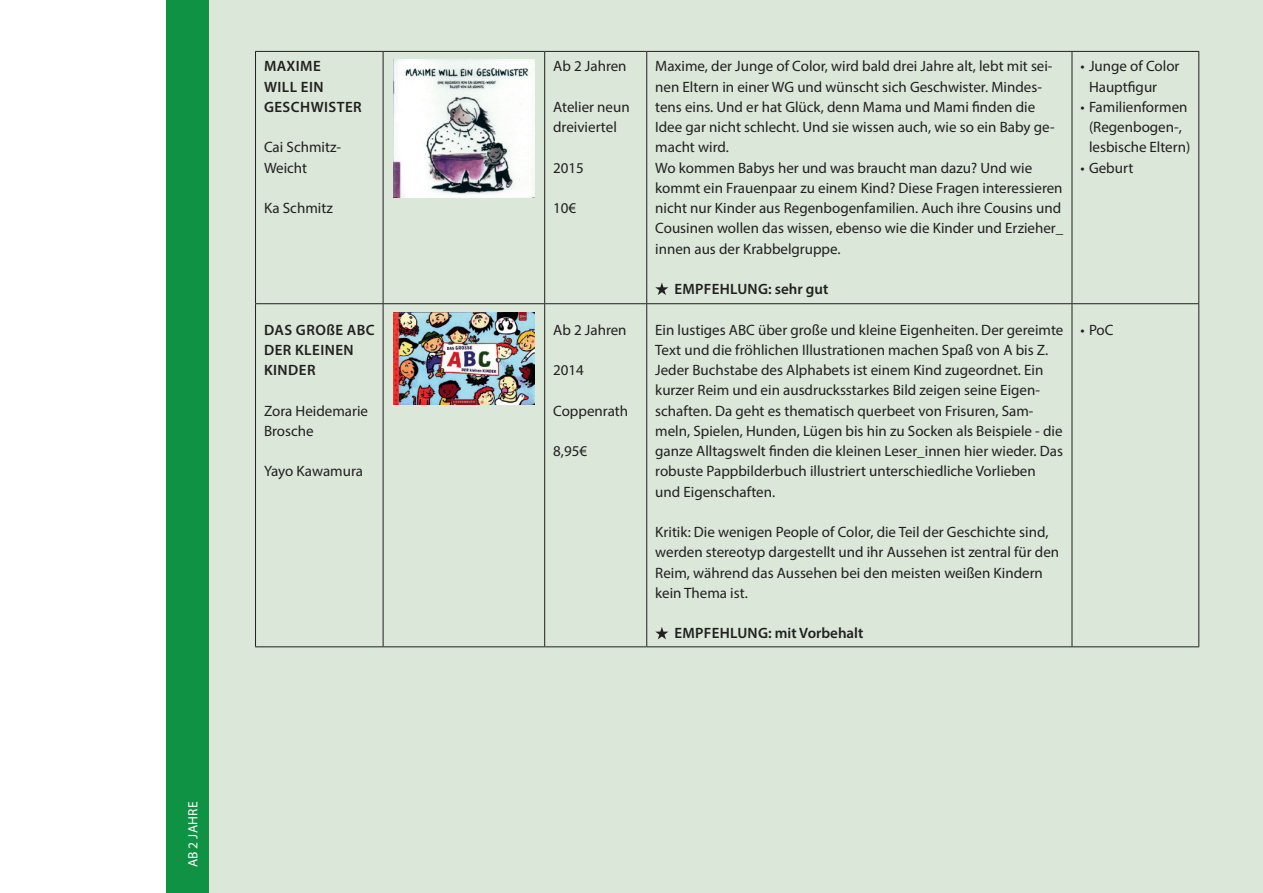
<style>
.page{position:relative;width:1263px;height:893px;background:#fff}
.page>*{position:absolute;margin:0;border:0;box-sizing:border-box;transform-origin:0 0}
.t1{font:15px/20.2px "Myriad Pro";color:#231f20}
.t2{font:600 15px/20.2px "Myriad Pro";letter-spacing:.03em;color:#231f20}
.t3{font:600 15px "Myriad Pro";letter-spacing:.01em;color:#231f20}
.t4{font:13.5px "Myriad Pro";color:#fff}
</style>
<div class="page">
<div style="left:208px;top:0;width:1055px;height:893px;background:#dae7d9"></div>
<hr style="left:255px;top:51px;width:128px;height:1px;background:#231f20">
<hr style="left:255px;top:52px;width:1px;height:251px;background:#231f20">
<hr style="left:383px;top:51px;width:162px;height:1px;background:#231f20">
<hr style="left:383px;top:52px;width:1px;height:251px;background:#231f20">
<hr style="left:545px;top:51px;width:102px;height:1px;background:#231f20">
<hr style="left:544px;top:52px;width:1px;height:251px;background:#231f20">
<hr style="left:647px;top:51px;width:425px;height:1px;background:#231f20">
<hr style="left:646px;top:52px;width:1px;height:251px;background:#231f20">
<hr style="left:1072px;top:51px;width:127px;height:1px;background:#231f20">
<hr style="left:1071px;top:52px;width:1px;height:251px;background:#231f20">
<hr style="left:1198px;top:52px;width:1px;height:251px;background:#231f20">
<hr style="left:255px;top:303px;width:128px;height:1px;background:#231f20">
<hr style="left:255px;top:304px;width:1px;height:342px;background:#231f20">
<hr style="left:383px;top:303px;width:162px;height:1px;background:#231f20">
<hr style="left:383px;top:304px;width:1px;height:342px;background:#231f20">
<hr style="left:545px;top:303px;width:102px;height:1px;background:#231f20">
<hr style="left:544px;top:304px;width:1px;height:342px;background:#231f20">
<hr style="left:647px;top:303px;width:425px;height:1px;background:#231f20">
<hr style="left:646px;top:304px;width:1px;height:342px;background:#231f20">
<hr style="left:1072px;top:303px;width:127px;height:1px;background:#231f20">
<hr style="left:1071px;top:304px;width:1px;height:342px;background:#231f20">
<hr style="left:1198px;top:304px;width:1px;height:342px;background:#231f20">
<hr style="left:255px;top:646px;width:128px;height:1px;background:#231f20">
<hr style="left:383px;top:646px;width:162px;height:1px;background:#231f20">
<hr style="left:545px;top:646px;width:102px;height:1px;background:#231f20">
<hr style="left:647px;top:646px;width:425px;height:1px;background:#231f20">
<hr style="left:1072px;top:646px;width:127px;height:1px;background:#231f20">
<img style="left:394px;top:60px;width:140px;height:138px">
<svg style="left:655px;top:282px;width:13px;height:13px"></svg>
<img style="left:394px;top:312px;width:140px;height:92px">
<svg style="left:655px;top:627px;width:13px;height:12px"></svg>
<div style="left:166px;top:0;width:42px;height:893px;background:#0f9244"></div>
<p class="t2" style="left:264px;top:56px;width:99px">MAXIME<br>WILL EIN<br>GESCHWISTER</p>
<p class="t1" style="left:264px;top:137px;width:79px">Cai Schmitz-<br>Weicht</p>
<p class="t1" style="left:264px;top:198px;width:70px">Ka Schmitz</p>
<p class="t2" style="left:264px;top:319px;width:93px">DAS GROSE ABC<br>DER KLEINEN<br>KINDER</p>
<p class="t1" style="left:264px;top:400px;width:106px">Zora Heidemarie<br>Brosche</p>
<p class="t1" style="left:264px;top:461px;width:101px">Yayo Kawamura</p>
<p class="t4" style="left:185px;top:867px;width:66px;rotate:-90deg">ab 2 Jahre</p>
<p class="t1" style="left:553px;top:56px;width:75px">Ab 2 Jahren</p>
<p class="t1" style="left:553px;top:96px;width:78px">Atelier neun dreiviertel</p>
<p class="t1" style="left:553px;top:157px;width:32px">2015</p>
<p class="t1" style="left:553px;top:198px;width:25px">10€</p>
<p class="t1" style="left:553px;top:319px;width:75px">Ab 2 Jahren</p>
<p class="t1" style="left:553px;top:360px;width:32px">2014</p>
<p class="t1" style="left:553px;top:400px;width:76px">Coppenrath</p>
<p class="t1" style="left:553px;top:441px;width:35px">8,95€</p>
<p class="t1" style="left:655px;top:56px;width:410px">Maxime, der Junge of Color, wird bald drei Jahre alt, lebt mit sei&shy;nen Eltern in einer WG und wünscht sich Geschwister. Mindes&shy;tens eins. Und er hat Glück, denn Mama und Mami finden die Idee gar nicht schlecht. Und sie wissen auch, wie so ein Baby ge&shy;macht wird.<br>Wo kommen Babys her und was braucht man dazu? Und wie kommt ein Frauenpaar zu einem Kind? Diese Fragen interessieren nicht nur Kinder aus Regenbogenfamilien. Auch ihre Cousins und Cousinen wollen das wissen, ebenso wie die Kinder und Erzieher_ innen aus der Krabbelgruppe.</p>
<p class="t2" style="left:673px;top:278px;width:157px">EMPFEHLUNG: SEHR GUT</p>
<p class="t1" style="left:655px;top:319px;width:410px">Ein lustiges ABC über große und kleine Eigenheiten. Der gereimte Text und die fröhlichen Illustrationen machen Spaß von A bis Z.<br>Jeder Buchstabe des Alphabets ist einem Kind zugeordnet. Ein kurzer Reim und ein ausdrucksstarkes Bild zeigen seine Eigen&shy;schaften. Da geht es thematisch querbeet von Frisuren, Sam&shy;meln, Spielen, Hunden, Lügen bis hin zu Socken als Beispiele - die ganze Alltagswelt finden die kleinen Leser_innen hier wieder. Das robuste Pappbilderbuch illustriert unterschiedliche Vorlieben und Eigenschaften.</p>
<p class="t1" style="left:655px;top:522px;width:405px">Kritik: Die wenigen People of Color, die Teil der Geschichte sind, werden stereotyp dargestellt und ihr Aussehen ist zentral für den Reim, während das Aussehen bei den meisten weißen Kindern kein Thema ist.</p>
<p class="t3" style="left:673px;top:624px;width:192px">EMPFEHLUNG: MIT VORBEHALT</p>
<p class="t1" style="left:1089px;top:56px;width:92px;text-indent:-9px">• Junge of Color<br>Hauptfigur</p>
<p class="t1" style="left:1080px;top:96px;width:111px;text-align:center">• Familienformen (Regenbogen-, lesbische Eltern)</p>
<p class="t1" style="left:1080px;top:157px;width:54px">• Geburt</p>
<p class="t1" style="left:1080px;top:319px;width:35px">• PoC</p>
</div>
